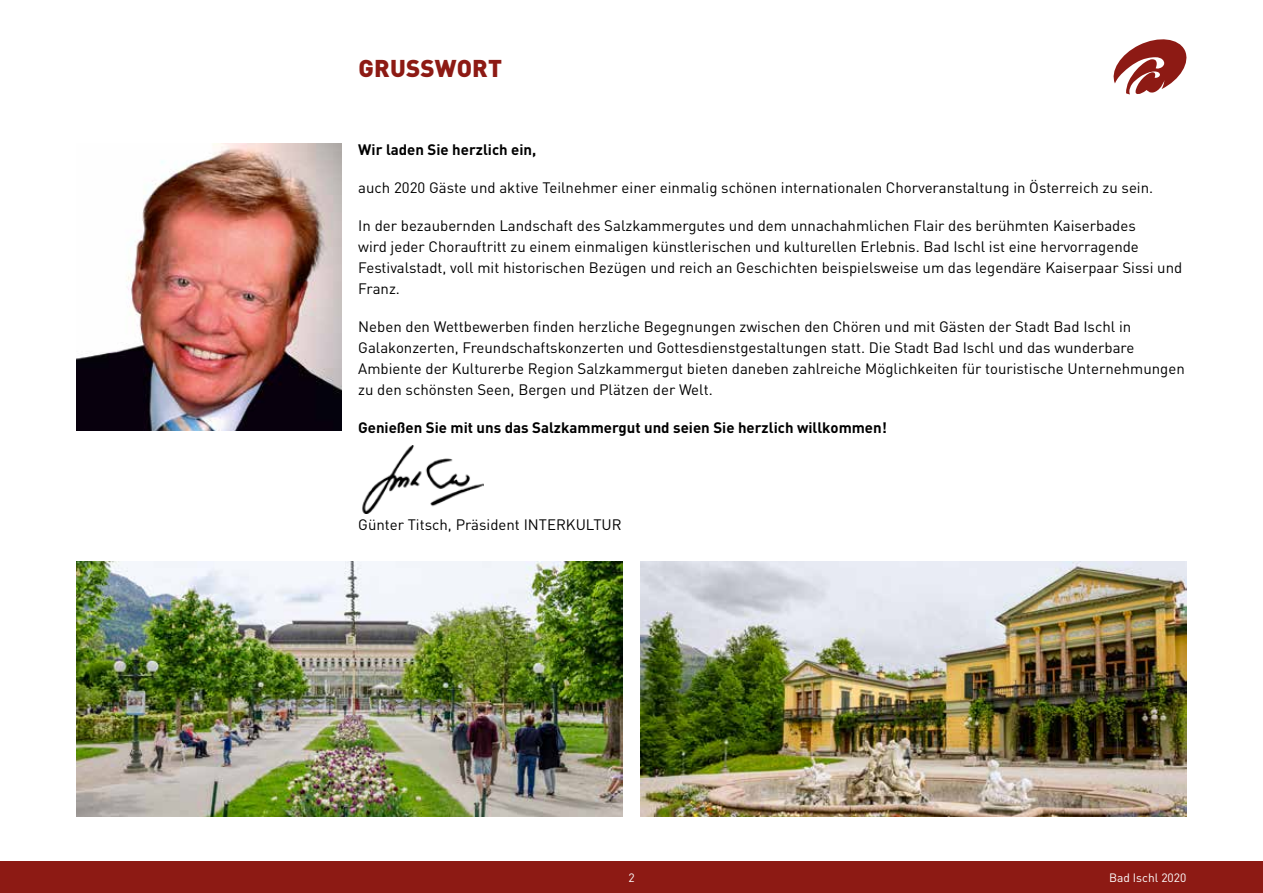
<style>
.page{position:relative;width:1263px;height:893px;background:#fff}
.page>*{position:absolute;margin:0;border:0;box-sizing:border-box;transform-origin:0 0}
.t1{font:900 24px "DIN Pro";letter-spacing:.01em;color:#8d1a14}
.t2{font:15px/21px "DIN Pro";color:#000}
.t3{font:700 15px "DIN Pro";color:#000}
.t4{font:12px "DIN Pro";color:#fff}
</style>
<div class="page">
<div style="left:0;top:861px;width:1263px;height:32px;background:#8d1a14"></div>
<svg style="left:1113px;top:39px;width:74px;height:56px"></svg>
<img style="left:362px;top:445px;width:122px;height:68px">
<img style="left:77px;top:144px;width:264px;height:287px">
<img style="left:77px;top:561px;width:546px;height:255px">
<img style="left:640px;top:561px;width:546px;height:255px">
<h1 class="t1" style="left:358px;top:52px;width:145px">GRUSSWORT</h1>
<p class="t3" style="left:358px;top:139px;width:180px">Wir laden Sie herzlich ein,</p>
<p class="t2" style="left:358px;top:176px;width:796px">auch 2020 Gäste und aktive Teilnehmer einer einmalig schönen internationalen Chorveranstaltung in Österreich zu sein.</p>
<p class="t2" style="left:358px;top:214px;width:825px">In der bezaubernden Landschaft des Salzkammergutes und dem unnachahmlichen Flair des berühmten Kaiserbades<br>wird jeder Chorauftritt zu einem einmaligen künstlerischen und kulturellen Erlebnis. Bad Ischl ist eine hervorragende Festivalstadt, voll mit historischen Bezügen und reich an Geschichten beispielsweise um das legendäre Kaiserpaar Sissi und Franz.</p>
<p class="t2" style="left:358px;top:315px;width:828px">Neben den Wettbewerben finden herzliche Begegnungen zwischen den Chören und mit Gästen der Stadt Bad Ischl in Galakonzerten, Freundschaftskonzerten und Gottesdienstgestaltungen statt. Die Stadt Bad Ischl und das wunderbare Ambiente der Kulturerbe Region Salzkammergut bieten daneben zahlreiche Möglichkeiten für touristische Unternehmungen zu den schönsten Seen, Bergen und Plätzen der Welt.</p>
<p class="t3" style="left:358px;top:417px;width:530px">Genießen Sie mit uns das Salzkammergut und seien Sie herzlich willkommen!</p>
<p class="t2" style="left:358px;top:513px;width:265px">Günter Titsch, Präsident INTERKULTUR</p>
<p class="t4" style="left:628px;top:869px;width:8px">2</p>
<p class="t4" style="left:1109px;top:869px;width:79px">Bad Ischl 2020</p>
</div>
